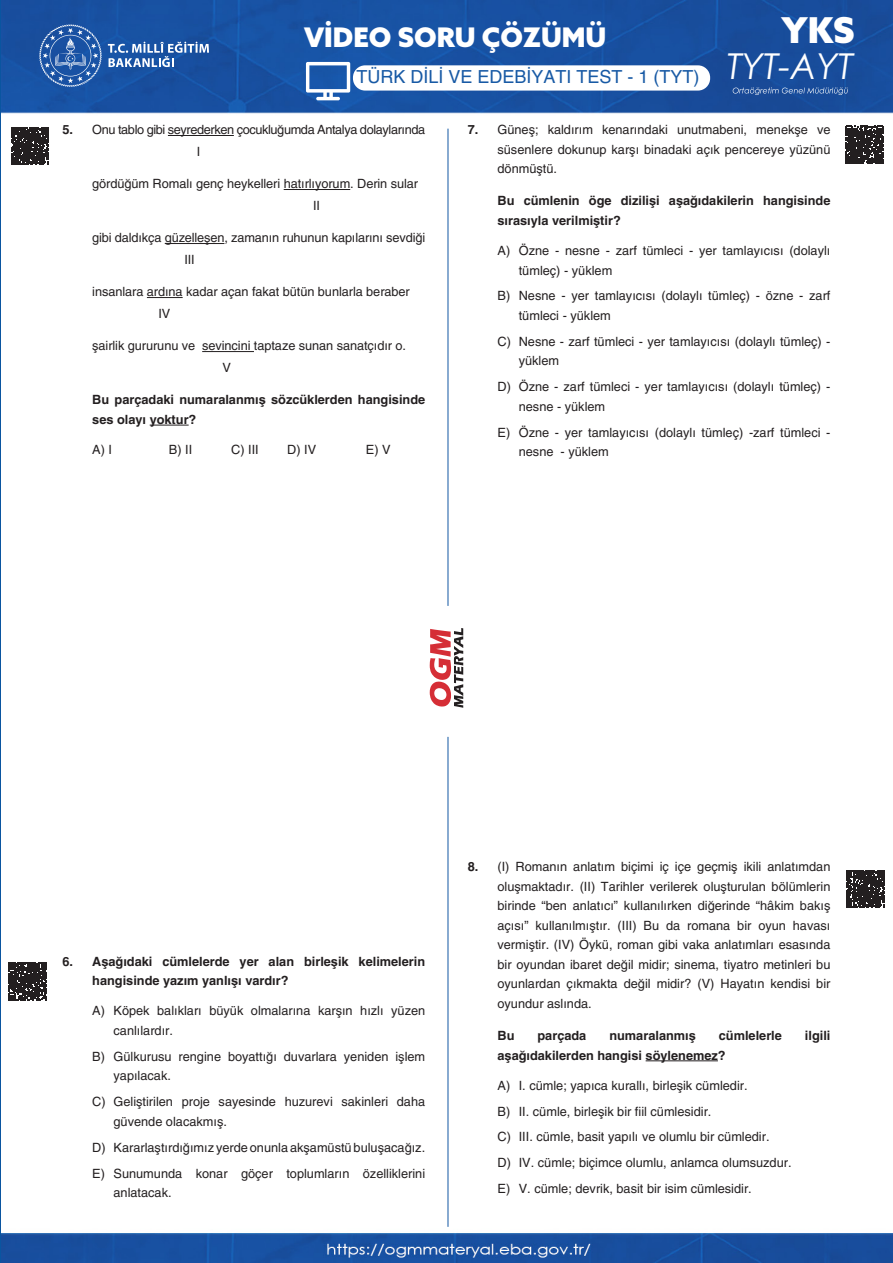
<style>
.page{position:relative;width:893px;height:1263px;background:#fff}
.page>*{position:absolute;margin:0;border:0;box-sizing:border-box;transform-origin:0 0}
.t1{font:900 35.7px "Azo Sans";color:#fff}
.t2{font:900 27px "Azo Sans";color:#fff}
.t3{font:18px "Helveticasinav";color:#185aa5}
.t4{font:12.75px/19.5px "Helveticasinav";color:#231f20}
.t5{font:700 12.75px/19.5px "Helveticasinav";color:#231f20}
.t6{font:12.75px/21.8px "Helveticasinav";letter-spacing:-.03em;color:#231f20}
.s1{font-weight:700}
</style>
<div class="page">
<img style="left:2px;top:0;width:891px;height:1263px">
<hr style="left:448px;top:129px;width:1px;height:477px;background:#1358a3">
<hr style="left:448px;top:737px;width:1px;height:490px;background:#1358a3">
<svg style="left:39px;top:24px;width:63px;height:63px;background:#3a6bb0"></svg>
<svg style="left:108px;top:42px;width:101px;height:25px;background:#5781bb"></svg>
<svg style="left:430px;top:627px;width:33px;height:81px"></svg>
<div style="left:353px;top:65px;width:357px;height:26px;background:#fff;border-radius:12px"></div>
<svg style="left:306px;top:62px;width:44px;height:38px"></svg>
<svg style="left:733px;top:87px;width:115px;height:8px"></svg>
<hr style="left:168px;top:135px;width:66px;height:1px;background:#231f20">
<hr style="left:284px;top:189px;width:66px;height:1px;background:#231f20">
<hr style="left:165px;top:243px;width:59px;height:1px;background:#231f20">
<hr style="left:147px;top:297px;width:36px;height:1px;background:#231f20">
<hr style="left:202px;top:351px;width:52px;height:1px;background:#231f20">
<hr style="left:150px;top:425px;width:39px;height:1px;background:#231f20">
<hr style="left:646px;top:1060px;width:72px;height:1px;background:#231f20">
<svg style="left:11px;top:127px;width:38px;height:38px"></svg>
<svg style="left:8px;top:962px;width:38px;height:38px"></svg>
<svg style="left:845px;top:126px;width:38px;height:38px"></svg>
<svg style="left:847px;top:870px;width:38px;height:38px"></svg>
<h2 class="t2" style="left:304px;top:19px;width:304px">VİDEO SORU ÇÖZÜMÜ</h2>
<h1 class="t1" style="left:781px;top:6px;width:75px">YKS</h1>
<h3 class="t3" style="left:356px;top:66px;width:498px">TÜRK DİLİ VE EDEBİYATI TEST - 1 (TYT) <sup>TYT-AYT</sup></h3>
<p class="t6" style="left:197px;top:119px;width:230px;text-indent:-134px"><span class="s1">5.</span> Onu tablo gibi seyrederken çocukluğumda Antalya dolaylarında<br>I</p>
<p class="t4" style="left:313px;top:173px;width:107px;line-height:21.8px;text-indent:-221px">gördüğüm Romalı genç heykelleri hatırlıyorum. Derin sular<br>II</p>
<p class="t4" style="left:184px;top:227px;width:242px;line-height:21.8px;text-indent:-92px">gibi daldıkça güzelleşen, zamanın ruhunun kapılarını sevdiği<br>III</p>
<p class="t4" style="left:158px;top:281px;width:253px;line-height:21.8px;text-indent:-66px">insanlara ardına kadar açan fakat bütün bunlarla beraber<br>IV</p>
<p class="t4" style="left:223px;top:335px;width:185px;line-height:21.8px;text-indent:-130px">şairlik gururunu ve sevincini taptaze sunan sanatçıdır o.<br>V</p>
<p class="t5" style="left:92px;top:390px;width:334px">Bu parçadaki numaralanmış sözcüklerden hangisinde ses olayı yoktur?</p>
<p class="t4" style="left:92px;top:440px;width:21px">A) I</p>
<p class="t4" style="left:169px;top:440px;width:25px">B) II</p>
<p class="t4" style="left:231px;top:440px;width:29px">C) III</p>
<p class="t4" style="left:287px;top:440px;width:31px">D) IV</p>
<p class="t4" style="left:366px;top:440px;width:26px">E) V</p>
<p class="t4" style="left:497px;top:120px;width:334px;text-align:justify;text-indent:-30px"><span class="s1">7.</span> Güneş; kaldırım kenarındaki unutmabeni, menekşe ve süsenlere dokunup karşı binadaki açık pencereye yüzünü dönmüştü.</p>
<p class="t5" style="left:497px;top:191px;width:334px">Bu cümlenin öge dizilişi aşağıdakilerin hangisinde sırasıyla verilmiştir?</p>
<p class="t4" style="left:519px;top:241px;width:313px;text-indent:-21px">A) Özne - nesne - zarf tümleci - yer tamlayıcısı (dolaylı tümleç) - yüklem</p>
<p class="t4" style="left:519px;top:286px;width:313px;text-indent:-21px">B) Nesne - yer tamlayıcısı (dolaylı tümleç) - özne - zarf tümleci - yüklem</p>
<p class="t4" style="left:519px;top:332px;width:313px;text-indent:-21px">C) Nesne - zarf tümleci - yer tamlayıcısı (dolaylı tümleç) - yüklem</p>
<p class="t4" style="left:519px;top:377px;width:313px;text-indent:-21px">D) Özne - zarf tümleci - yer tamlayıcısı (dolaylı tümleç) - nesne - yüklem</p>
<p class="t4" style="left:519px;top:422px;width:313px;text-indent:-21px">E) Özne - yer tamlayıcısı (dolaylı tümleç) -zarf tümleci - nesne - yüklem</p>
<p class="t5" style="left:92px;top:952px;width:334px;text-indent:-30px">6. Aşağıdaki cümlelerde yer alan birleşik kelimelerin hangisinde yazım yanlışı vardır?</p>
<p class="t4" style="left:114px;top:1001px;width:313px;text-indent:-21px">A) Köpek balıkları büyük olmalarına karşın hızlı yüzen canlılardır.</p>
<p class="t4" style="left:114px;top:1047px;width:313px;text-indent:-21px">B) Gülkurusu rengine boyattığı duvarlara yeniden işlem yapılacak.</p>
<p class="t4" style="left:114px;top:1092px;width:313px;text-indent:-21px">C) Geliştirilen proje sayesinde huzurevi sakinleri daha güvende olacakmış.</p>
<p class="t4" style="left:92px;top:1134px;width:334px;line-height:26px">D) Kararlaştırdığımız yerde onunla akşamüstü buluşacağız.<br>E) Sunumunda konar göçer toplumların özelliklerini</p>
<p class="t4" style="left:114px;top:1183px;width:60px">anlatacak.</p>
<p class="t4" style="left:497px;top:857px;width:334px;text-align:justify;text-indent:-30px"><span class="s1">8.</span> (I) Romanın anlatım biçimi iç içe geçmiş ikili anlatımdan oluşmaktadır. (II) Tarihler verilerek oluşturulan bölümlerin birinde “ben anlatıcı” kullanılırken diğerinde “hâkim bakış açısı” kullanılmıştır. (III) Bu da romana bir oyun havası vermiştir. (IV) Öykü, roman gibi vaka anlatımları esasında bir oyundan ibaret değil midir; sinema, tiyatro metinleri bu oyunlardan çıkmakta değil midir? (V) Hayatın kendisi bir oyundur aslında.</p>
<p class="t5" style="left:497px;top:1026px;width:18px">Bu</p>
<p class="t5" style="left:537px;top:1026px;width:50px">parçada</p>
<p class="t5" style="left:609px;top:1026px;width:88px">numaralanmış</p>
<p class="t5" style="left:719px;top:1026px;width:65px">cümlelerle</p>
<p class="t5" style="left:805px;top:1026px;width:27px">ilgili</p>
<p class="t5" style="left:497px;top:1045px;width:230px">aşağıdakilerden hangisi söylenemez?</p>
<p class="t4" style="left:497px;top:1072px;width:296px;line-height:26px">A) I. cümle; yapıca kurallı, birleşik cümledir.<br>B) II. cümle, birleşik bir fiil cümlesidir.<br>C) III. cümle, basit yapılı ve olumlu bir cümledir.<br>D) IV. cümle; biçimce olumlu, anlamca olumsuzdur.<br>E) V. cümle; devrik, basit bir isim cümlesidir.</p>
</div>
